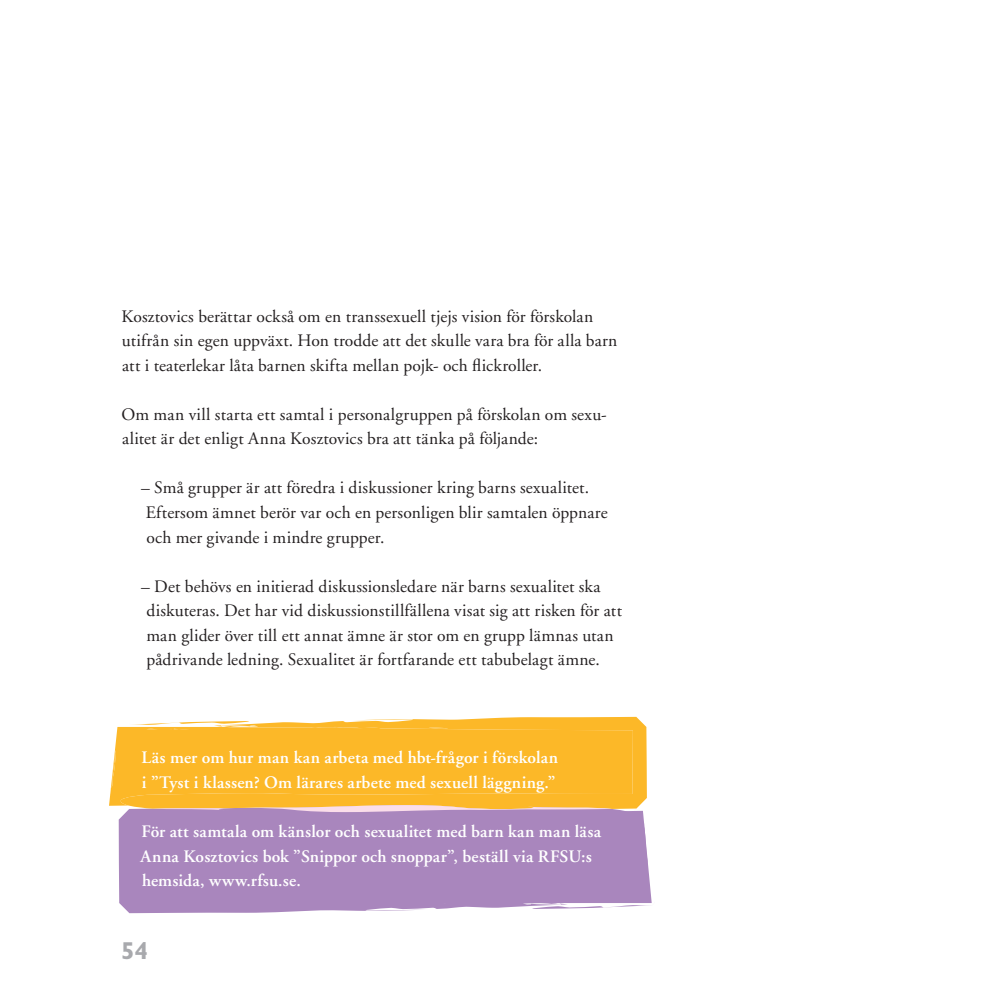
<style>
.page{position:relative;width:1007px;height:1007px;background:#fff}
.page>*{position:absolute;margin:0;border:0;box-sizing:border-box;transform-origin:0 0}
.t1{font:700 24.5px "Gill Sans";color:#a8a9ad}
.t2{font:17.5px/24.5px "Adobe Garamond";letter-spacing:.01em;color:#231f20}
.t3{font:600 17.5px/24.5px "Adobe Garamond";letter-spacing:.01em;color:#fff}
</style>
<div class="page">
<div style="left:118px;top:810px;width:532px;height:103px;background:#a986bd"></div>
<svg style="left:420px;top:901px;width:21px;height:1px"></svg>
<svg style="left:109px;top:716px;width:538px;height:94px;background:#fcbc34"></svg>
<svg style="left:152px;top:804px;width:459px;height:7px;background:#ebbb88"></svg>
<svg style="left:129px;top:720px;width:518px;height:10px"></svg>
<p class="t2" style="left:121px;top:305px;width:497px">Kosztovics berättar också om en transsexuell tjejs vision för förskolan utifrån sin egen uppväxt. Hon trodde att det skulle vara bra för alla barn att i teaterlekar låta barnen skifta mellan pojk- och flickroller.</p>
<p class="t2" style="left:121px;top:403px;width:486px">Om man vill starta ett samtal i personalgruppen på förskolan om sexu&shy;alitet är det enligt Anna Kosztovics bra att tänka på följande:</p>
<p class="t2" style="left:141px;top:477px;width:468px">– Små grupper är att föredra i diskussioner kring barns sexualitet.<br>Eftersom ämnet berör var och en personligen blir samtalen öppnare och mer givande i mindre grupper.</p>
<p class="t2" style="left:141px;top:575px;width:482px">– Det behövs en initierad diskussionsledare när barns sexualitet ska diskuteras. Det har vid diskussionstillfällena visat sig att risken för att man glider över till ett annat ämne är stor om en grupp lämnas utan pådrivande ledning. Sexualitet är fortfarande ett tabubelagt ämne.</p>
<p class="t3" style="left:141px;top:746px;width:418px">Läs mer om hur man kan arbeta med hbt-frågor i förskolan i ”Tyst i klassen? Om lärares arbete med sexuell läggning.”</p>
<p class="t3" style="left:141px;top:820px;width:462px">För att samtala om känslor och sexualitet med barn kan man läsa<br>Anna Kosztovics bok ”Snippor och snoppar”, beställ via RFSU:s hemsida, www.rfsu.se.</p>
<h1 class="t1" style="left:121px;top:942px;width:28px">54</h1>
</div>
